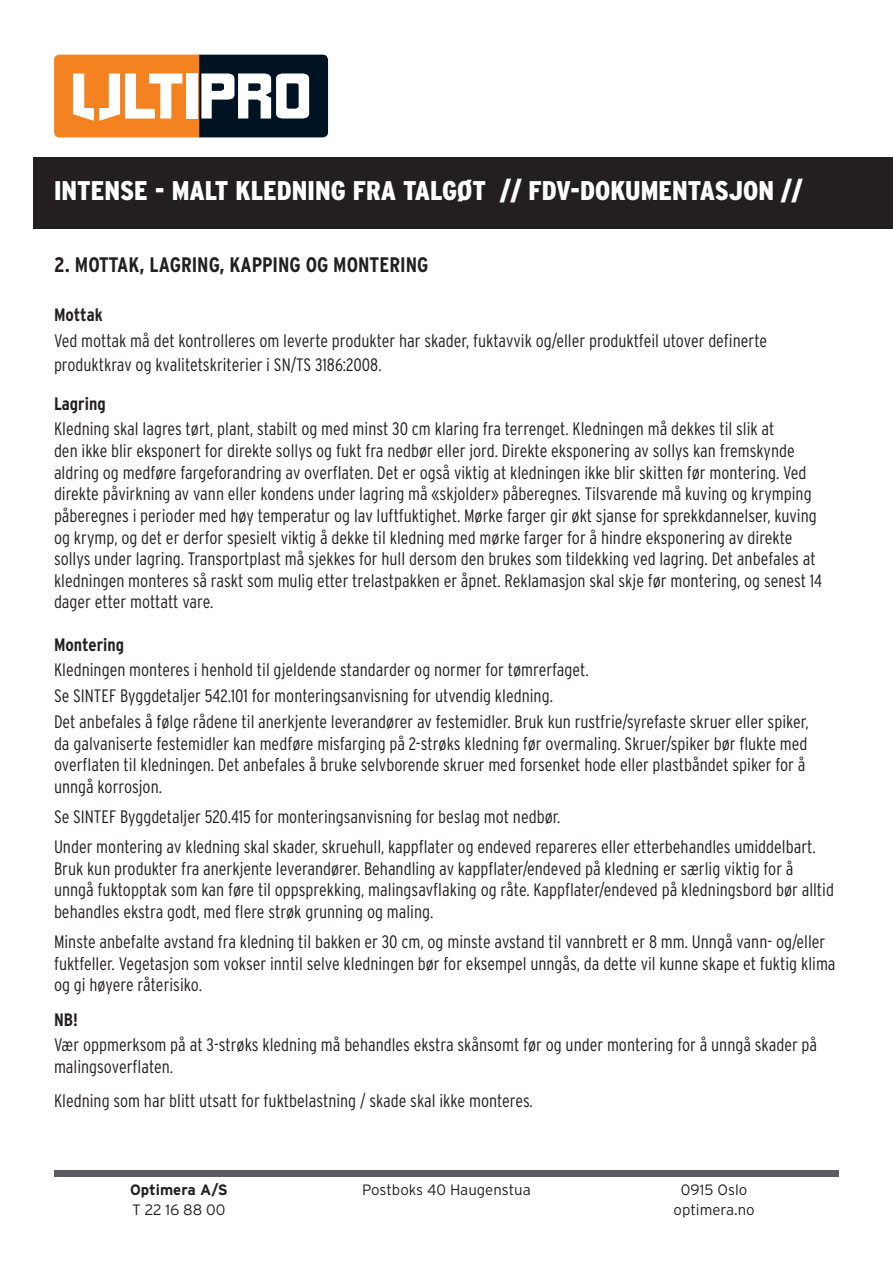
<style>
.page{position:relative;width:893px;height:1263px;background:#fff}
.page>*{position:absolute;margin:0;border:0;box-sizing:border-box;transform-origin:0 0}
.Overskrift_hvit{font:900 27px "Interstate Condensed";color:#fff}
.mengdetekst{font:700 21px "Interstate Condensed";color:#231f20}
.mengdetekst-2{font:300 18px/21.6px "Interstate Condensed";color:#231f20}
.mengdetekst-3{font:700 18px "Interstate Condensed";color:#231f20}
.t1{font:300 15px "Interstate";color:#231f20}
.t2{font:700 15px "Interstate";color:#231f20}
</style>
<div class="page">
<div style="left:54px;top:1170px;width:785px;height:7px;background:#5a5e64"></div>
<div style="left:33px;top:157px;width:860px;height:72px;background:#231f20"></div>
<svg style="left:54px;top:55px;width:274px;height:82px"></svg>
<p class="Overskrift_hvit" style="left:54px;top:176px;width:750px">INTENSE - MALT KLEDNING FRA TALGØT // FDV-DOKUMENTASJON //</p>
<p class="mengdetekst" style="left:54px;top:253px;width:376px">2. MOTTAK, LAGRING, KAPPING OG MONTERING</p>
<p class="mengdetekst-3" style="left:54px;top:305px;width:50px">Mottak</p>
<p class="mengdetekst-2" style="left:54px;top:328px;width:715px;line-height:24px">Ved mottak må det kontrolleres om leverte produkter har skader, fuktavvik og/eller produktfeil utover definerte produktkrav og kvalitetskriterier i SN/TS 3186:2008.</p>
<p class="mengdetekst-3" style="left:54px;top:393px;width:53px">Lagring</p>
<p class="mengdetekst-2" style="left:54px;top:418px;width:770px">Kledning skal lagres tørt, plant, stabilt og med minst 30 cm klaring fra terrenget. Kledningen må dekkes til slik at<br>den ikke blir eksponert for direkte sollys og fukt fra nedbør eller jord. Direkte eksponering av sollys kan fremskynde aldring og medføre fargeforandring av overflaten. Det er også viktig at kledningen ikke blir skitten før montering. Ved direkte påvirkning av vann eller kondens under lagring må «skjolder» påberegnes. Tilsvarende må kuving og krymping påberegnes i perioder med høy temperatur og lav luftfuktighet. Mørke farger gir økt sjanse for sprekkdannelser, kuving og krymp, og det er derfor spesielt viktig å dekke til kledning med mørke farger for å hindre eksponering av direkte sollys under lagring. Transportplast må sjekkes for hull dersom den brukes som tildekking ved lagring. Det anbefales at kledningen monteres så raskt som mulig etter trelastpakken er åpnet. Reklamasjon skal skje før montering, og senest 14 dager etter mottatt vare.</p>
<p class="mengdetekst-3" style="left:54px;top:634px;width:72px">Montering</p>
<p class="mengdetekst-2" style="left:54px;top:659px;width:536px">Kledningen monteres i henhold til gjeldende standarder og normer for tømrerfaget.</p>
<p class="mengdetekst-2" style="left:54px;top:685px;width:500px">Se SINTEF Byggdetaljer 542.101 for monteringsanvisning for utvendig kledning.</p>
<p class="mengdetekst-2" style="left:54px;top:711px;width:756px">Det anbefales å følge rådene til anerkjente leverandører av festemidler. Bruk kun rustfrie/syrefaste skruer eller spiker, da galvaniserte festemidler kan medføre misfarging på 2-strøks kledning før overmaling. Skruer/spiker bør flukte med overflaten til kledningen. Det anbefales å bruke selvborende skruer med forsenket hode eller plastbåndet spiker for å unngå korrosjon.</p>
<p class="mengdetekst-2" style="left:54px;top:806px;width:508px">Se SINTEF Byggdetaljer 520.415 for monteringsanvisning for beslag mot nedbør.</p>
<p class="mengdetekst-2" style="left:54px;top:836px;width:782px">Under montering av kledning skal skader, skruehull, kappflater og endeved repareres eller etterbehandles umiddelbart.<br>Bruk kun produkter fra anerkjente leverandører. Behandling av kappflater/endeved på kledning er særlig viktig for å unngå fuktopptak som kan føre til oppsprekking, malingsavflaking og råte. Kappflater/endeved på kledningsbord bør alltid behandles ekstra godt, med flere strøk grunning og maling.</p>
<p class="mengdetekst-2" style="left:54px;top:931px;width:783px">Minste anbefalte avstand fra kledning til bakken er 30 cm, og minste avstand til vannbrett er 8 mm. Unngå vann- og/eller fuktfeller. Vegetasjon som vokser inntil selve kledningen bør for eksempel unngås, da dette vil kunne skape et fuktig klima og gi høyere råterisiko.</p>
<p class="mengdetekst-3" style="left:54px;top:1009px;width:25px">NB!</p>
<p class="mengdetekst-2" style="left:54px;top:1034px;width:765px">Vær oppmerksom på at 3-strøks kledning må behandles ekstra skånsomt før og under montering for å unngå skader på malingsoverflaten.</p>
<p class="mengdetekst-2" style="left:54px;top:1090px;width:480px">Kledning som har blitt utsatt for fuktbelastning / skade skal ikke monteres.</p>
<p class="t2" style="left:130px;top:1181px;width:99px">Optimera A/S</p>
<p class="t1" style="left:362px;top:1181px;width:170px">Postboks 40 Haugenstua</p>
<p class="t1" style="left:681px;top:1181px;width:68px">0915 Oslo</p>
<p class="t1" style="left:132px;top:1201px;width:95px">T 22 16 88 00</p>
<p class="t1" style="left:673px;top:1201px;width:83px">optimera.no</p>
</div>
